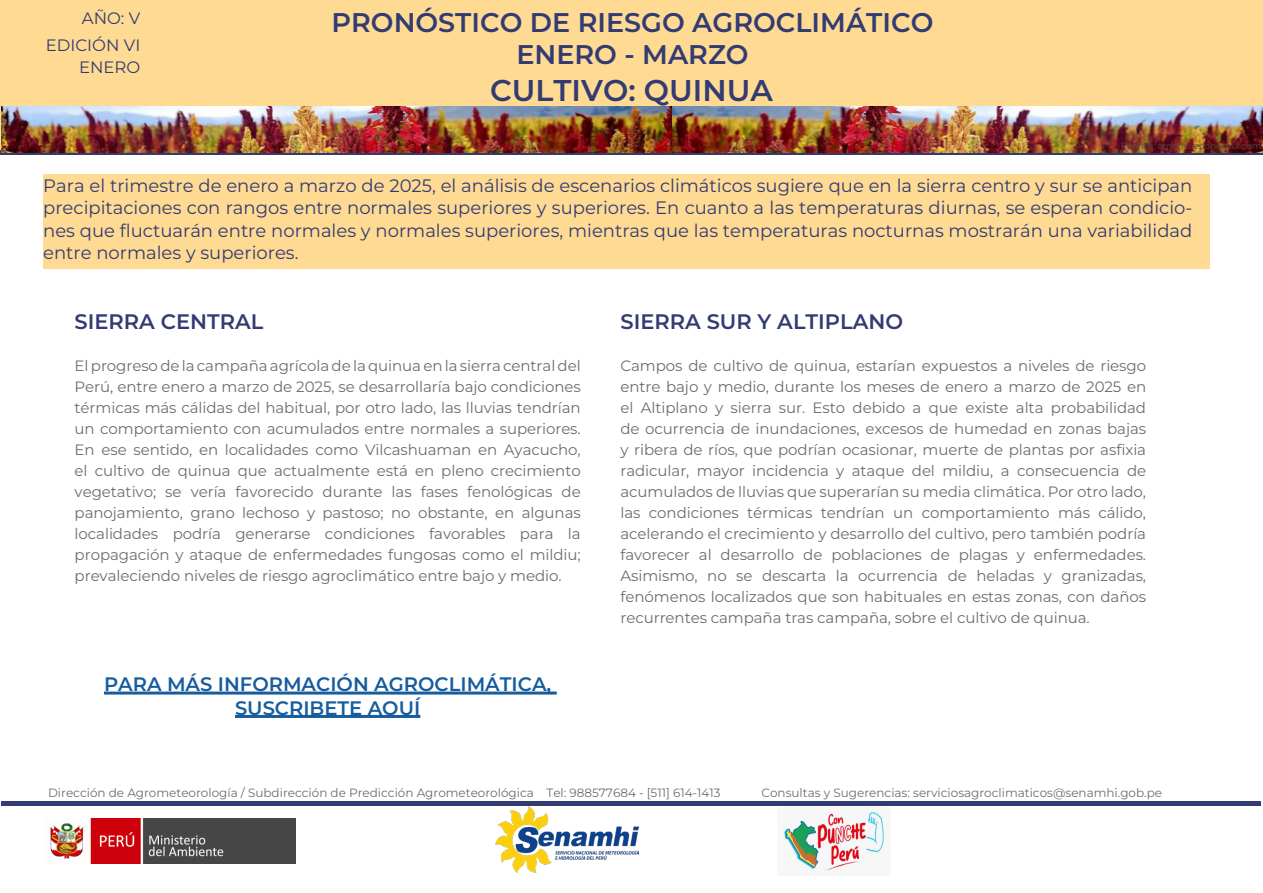
<style>
.page{position:relative;width:1263px;height:893px;background:#fff}
.page>*{position:absolute;margin:0;border:0;box-sizing:border-box;transform-origin:0 0}
.TITULO_BLANCO{font:100 30px "Montserrat";color:#333b73}
.TITULO_BLANCO-2{font:100 27px "Montserrat";color:#333b73}
.TEXTO_MONSER-REG{font:100 21px "Montserrat";color:#333b73}
.t1{font:100 19.5px "Montserrat";color:#175d9e}
.t2{font:100 18px/22.5px "Montserrat";color:#333b73;text-align:justify}
.t3{font:100 16.5px/27px "Montserrat";color:#333b73;text-align:right}
.TEXTO_MONSER-REG-2{font:100 15px/21px "Montserrat";letter-spacing:-.005em;color:#6b6d6f;text-align:justify}
.t4{font:100 12px "Montserrat";color:#6b6d6f}
.t5{font:100 9px "Montserrat";color:#504845}
</style>
<div class="page">
<div style="left:0;top:0;width:1263px;height:155px;background:#feda93"></div>
<img style="left:0;top:150px;width:1263px;height:5px">
<div style="left:43px;top:175px;width:1166px;height:94px;background:#feda93"></div>
<div style="left:1px;top:801px;width:1260px;height:5px;background:#333b73"></div>
<img style="left:1px;top:107px;width:1262px;height:45px">
<img style="left:49px;top:818px;width:247px;height:45px">
<img style="left:495px;top:807px;width:144px;height:65px">
<img style="left:782px;top:807px;width:107px;height:66px">
<hr style="left:104px;top:691px;width:453px;height:3px;background:#175d9e">
<hr style="left:235px;top:715px;width:185px;height:3px;background:#175d9e">
<p class="t3" style="left:46px;top:4px;width:96px">AÑO: V<br>EDICIÓN VI</p>
<p class="t3" style="left:79px;top:53px;width:63px">ENERO</p>
<p class="TITULO_BLANCO-2" style="left:332px;top:4px;width:603px">PRONÓSTICO DE RIESGO AGROCLIMÁTICO</p>
<p class="TITULO_BLANCO-2" style="left:516px;top:37px;width:234px">ENERO - MARZO</p>
<p class="TITULO_BLANCO" style="left:490px;top:70px;width:284px">CULTIVO: QUINUA</p>
<p class="t5" style="left:1121px;top:140px;width:142px">Fuente: americaeconomia.com</p>
<p class="t2" style="left:43px;top:174px;width:1150px">Para el trimestre de enero a marzo de 2025, el análisis de escenarios climáticos sugiere que en la sierra centro y sur se anticipan precipitaciones con rangos entre normales superiores y superiores. En cuanto a las temperaturas diurnas, se esperan condicio&shy;nes que fluctuarán entre normales y normales superiores, mientras que las temperaturas nocturnas mostrarán una variabilidad entre normales y superiores.</p>
<p class="TEXTO_MONSER-REG" style="left:75px;top:307px;width:190px">SIERRA CENTRAL</p>
<p class="TEXTO_MONSER-REG-2" style="left:75px;top:354px;width:508px">El progreso de la campaña agrícola de la quinua en la sierra central del Perú, entre enero a marzo de 2025, se desarrollaría bajo condiciones térmicas más cálidas del habitual, por otro lado, las lluvias tendrían un comportamiento con acumulados entre normales a superiores.<br>En ese sentido, en localidades como Vilcashuaman en Ayacucho, el cultivo de quinua que actualmente está en pleno crecimiento vegetativo; se vería favorecido durante las fases fenológicas de panojamiento, grano lechoso y pastoso; no obstante, en algunas localidades podría generarse condiciones favorables para la propagación y ataque de enfermedades fungosas como el mildiu; prevaleciendo niveles de riesgo agroclimático entre bajo y medio.</p>
<p class="t1" style="left:104px;top:671px;width:449px">PARA MÁS INFORMACIÓN AGROCLIMÁTICA,</p>
<p class="t1" style="left:235px;top:695px;width:187px">SUSCRIBETE AQUÍ</p>
<p class="TEXTO_MONSER-REG" style="left:620px;top:307px;width:284px">SIERRA SUR Y ALTIPLANO</p>
<p class="TEXTO_MONSER-REG-2" style="left:620px;top:354px;width:527px">Campos de cultivo de quinua, estarían expuestos a niveles de riesgo entre bajo y medio, durante los meses de enero a marzo de 2025 en el Altiplano y sierra sur. Esto debido a que existe alta probabilidad de ocurrencia de inundaciones, excesos de humedad en zonas bajas y ribera de ríos, que podrían ocasionar, muerte de plantas por asfixia radicular, mayor incidencia y ataque del mildiu, a consecuencia de acumulados de lluvias que superarían su media climática. Por otro lado, las condiciones térmicas tendrían un comportamiento más cálido, acelerando el crecimiento y desarrollo del cultivo, pero también podría favorecer al desarrollo de poblaciones de plagas y enfermedades.<br>Asimismo, no se descarta la ocurrencia de heladas y granizadas, fenómenos localizados que son habituales en estas zonas, con daños recurrentes campaña tras campaña, sobre el cultivo de quinua.</p>
<p class="t4" style="left:48px;top:784px;width:674px">Dirección de Agrometeorología / Subdirección de Predicción Agrometeorológica Tel: 988577684 - [511] 614-1413</p>
<p class="t4" style="left:761px;top:784px;width:402px">Consultas y Sugerencias: serviciosagroclimaticos@senamhi.gob.pe</p>
</div>
